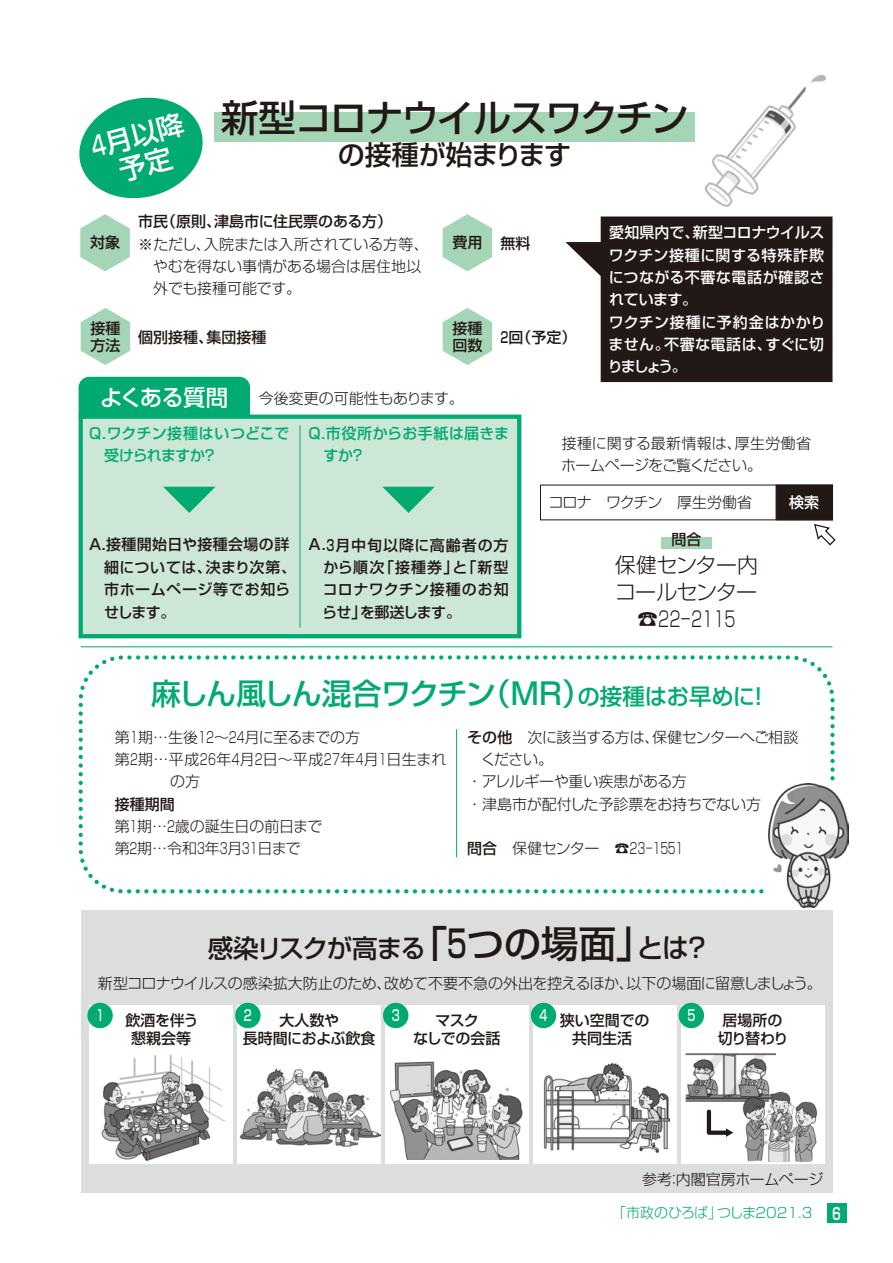
<style>
.page{position:relative;width:893px;height:1263px;background:#fff}
.page>*{position:absolute;margin:0;border:0;box-sizing:border-box;transform-origin:0 0}
.t1{font:500 37.5px "Shin Go Pr 6";letter-spacing:-.04em;color:#221815}
.t2{font:500 30px "Shin Go Pr 6";letter-spacing:-.06em;color:#00aa71}
.t3{font:500 27px "Shin Go Pr 6";letter-spacing:-.035em;color:#221815}
.t4{font:500 27px/30px "Shin Go Pr 6";color:#fff;text-align:center;scale:.7 1}
.t5{font:500 25.5px "Shin Go Pr 6";letter-spacing:-.055em;color:#221815}
.t6{font:500 22.5px "Shin Go Pr 6";letter-spacing:-.015em;color:#00aa71}
.t7{font:500 22.5px "Shin Go Pr 6";letter-spacing:-.04em;color:#fff}
.t8{font:300 21px/27px "Shin Go Pr 6";letter-spacing:-.03em;color:#221815;text-align:center}
.t9{font:700 16.5px "Shin Go Pr 6 De";color:#fff;scale:.7 1}
.t10{font:300 15px/22.4px "Shin Go Pr 6";letter-spacing:-.02em;color:#221815}
.t11{font:500 15px/18px "Shin Go Pr 6";color:#221815;text-align:center}
.t12{font:500 15px "Shin Go Pr 6";letter-spacing:.01em;color:#fff}
.t13{font:500 15px "Shin Go Pr 6";letter-spacing:.04em;color:#fff}
.t14{font:300 15px "Shin Go Pr 6";color:#221815}
.t15{font:500 15px/22.4px "Shin Go Pr 6";letter-spacing:.035em;color:#221815}
.t16{font:500 15px/22.4px "Shin Go Pr 6";letter-spacing:.065em;color:#221815;text-align:right}
.t17{font:500 15px/22.4px "Shin Go Pr 6";letter-spacing:.025em;color:#221815}
.t18{font:500 15px/22.4px "Shin Go Pr 6";letter-spacing:.01em;color:#00aa71}
.t19{font:500 15px/22.4px "Shin Go Pr 6";letter-spacing:.03em;color:#00aa71}
.t20{font:300 15px "Shin Go Pr 6";letter-spacing:-.055em;color:#221815}
.t21{font:500 15px "Shin Go Pr 6";letter-spacing:.03em;color:#221815}
.t22{font:500 15px/22.4px "Shin Go Pr 6";letter-spacing:-.13em;color:#fff}
.t23{font:500 15px/18px "Shin Go Pr 6";letter-spacing:-.035em;color:#221815;text-align:center}
.t24{font:500 15px "Shin Go Pr 6";letter-spacing:-.03em;color:#fff}
.t25{font:500 15px "Shin Go Pr 6";letter-spacing:-.05em;color:#00aa71}
.t26{font:500 15px "Shin Go Pr 6";letter-spacing:.01em;color:#fff;scale:.7 1}
.t27{font:300 14.1px "Shin Go Pr 6";letter-spacing:-.02em;color:#00aa71}
.s1{font-weight:500}
</style>
<div class="page">
<hr style="left:81px;top:646px;width:751px;height:1px;background:#00aa71">
<div style="left:81px;top:910px;width:751px;height:283px;background:#dcdddd"></div>
<div style="left:214px;top:112px;width:480px;height:29px;background:#a4d5b7"></div>
<div style="left:661px;top:538px;width:51px;height:11px;background:#a4d5b7"></div>
<div style="left:90px;top:1005px;width:143px;height:159px;background:#fff"></div>
<div style="left:237px;top:1005px;width:144px;height:159px;background:#fff"></div>
<div style="left:385px;top:1005px;width:144px;height:159px;background:#fff"></div>
<div style="left:533px;top:1005px;width:143px;height:159px;background:#fff"></div>
<div style="left:681px;top:1005px;width:143px;height:159px;background:#fff"></div>
<svg style="left:565px;top:216px;width:267px;height:166px;background:#3d3431"></svg>
<div style="left:776px;top:485px;width:57px;height:35px;background:#221815"></div>
<div style="left:79px;top:655px;width:756px;height:238px;border:4px dashed #00aa71;border-radius:43px"></div>
<img style="left:769px;top:784px;width:79px;height:124px">
<img style="left:685px;top:1053px;width:90px;height:49px">
<img style="left:543px;top:1062px;width:127px;height:92px">
<img style="left:390px;top:1061px;width:133px;height:98px">
<img style="left:239px;top:1068px;width:142px;height:78px">
<img style="left:101px;top:1054px;width:123px;height:107px">
<img style="left:718px;top:1086px;width:100px;height:76px">
<div style="left:87px;top:1003px;width:26px;height:25px;background:#00aa71;border-radius:50%"></div>
<div style="left:235px;top:1003px;width:26px;height:25px;background:#00aa71;border-radius:50%"></div>
<div style="left:383px;top:1003px;width:25px;height:25px;background:#00aa71;border-radius:50%"></div>
<div style="left:531px;top:1003px;width:25px;height:25px;background:#00aa71;border-radius:50%"></div>
<div style="left:679px;top:1003px;width:25px;height:25px;background:#00aa71;border-radius:50%"></div>
<svg style="left:706px;top:1107px;width:27px;height:30px"></svg>
<img style="left:704px;top:74px;width:122px;height:133px">
<div style="left:78px;top:376px;width:174px;height:45px;background:#00aa71"></div>
<div style="left:79px;top:415px;width:442px;height:223px;background:#cce7d5;border:4px solid #00aa71"></div>
<svg style="left:79px;top:97px;width:124px;height:102px"></svg>
<svg style="left:814px;top:524px;width:22px;height:22px"></svg>
<svg style="left:80px;top:214px;width:50px;height:57px"></svg>
<svg style="left:443px;top:214px;width:49px;height:57px"></svg>
<svg style="left:443px;top:308px;width:49px;height:57px"></svg>
<svg style="left:81px;top:308px;width:49px;height:57px"></svg>
<hr style="left:300px;top:425px;width:1px;height:203px;background:#00aa71">
<hr style="left:456px;top:729px;width:1px;height:128px;background:#00aa71">
<svg style="left:163px;top:487px;width:52px;height:26px"></svg>
<svg style="left:382px;top:487px;width:53px;height:26px"></svg>
<div style="left:827px;top:1203px;width:19px;height:19px;background:#00aa71"></div>
<p class="t4" style="left:85px;top:132px;width:140px;rotate:-15deg">４月以降予定</p>
<p class="t1" style="left:221px;top:87px;width:469px">新型コロナウイルスワクチン</p>
<p class="t3" style="left:338px;top:133px;width:235px">の接種が始まります</p>
<p class="t11" style="left:90px;top:233px;width:31px">対象</p>
<p class="t11" style="left:90px;top:320px;width:32px;line-height:16.5px;text-align:left">接種方法</p>
<p class="t11" style="left:214px;top:212px;width:179px">津島市に住民票のある方(</p>
<p class="t11" style="left:161px;top:212px;width:61px">（原則、</p>
<p class="t11" style="left:138px;top:212px;width:31px">市民</p>
<p class="t10" style="left:204px;top:232px;width:226px">入院または入所されている方等、</p>
<p class="t10" style="left:153px;top:232px;width:270px;text-indent:-15px">※ただし、<br>やむを得ない事情がある場合は居住地以外でも接種可能です。</p>
<p class="t11" style="left:138px;top:327px;width:77px">個別接種、</p>
<p class="t11" style="left:206px;top:327px;width:61px">集団接種</p>
<p class="t11" style="left:452px;top:233px;width:31px">費用</p>
<p class="t11" style="left:452px;top:319px;width:31px">接種</p>
<p class="t11" style="left:452px;top:335px;width:31px">回数</p>
<p class="t7" style="left:100px;top:379px;width:130px">よくある質問</p>
<p class="t14" style="left:259px;top:386px;width:206px">今後変更の可能性もあります。</p>
<p class="t11" style="left:501px;top:234px;width:31px">無料</p>
<p class="t11" style="left:501px;top:327px;width:77px">（回2 予定）</p>
<p class="t12" style="left:609px;top:220px;width:92px">愛知県内で、</p>
<p class="t12" style="left:609px;top:243px;width:217px">ワクチン接種に関する特殊詐欺</p>
<p class="t13" style="left:609px;top:265px;width:217px">につながる不審な電話が確認さ</p>
<p class="t12" style="left:609px;top:287px;width:90px">れています。</p>
<p class="t13" style="left:609px;top:310px;width:218px">ワクチン接種に予約金はかかり</p>
<p class="t12" style="left:765px;top:332px;width:60px">すぐに切</p>
<p class="t24" style="left:693px;top:220px;width:133px">新型コロナウイルス</p>
<p class="t12" style="left:664px;top:332px;width:109px">不審な電話は、</p>
<p class="t22" style="left:608px;top:332px;width:80px">ません。りましょう。</p>
<p class="t18" style="left:202px;top:421px;width:89px;text-indent:-113px">Q.ワクチン接種はいつどこで?</p>
<p class="t25" style="left:104px;top:443px;width:103px">受けられますか</p>
<p class="t19" style="left:350px;top:421px;width:161px;text-indent:-42px">Q.市役所からお手紙は届きま?</p>
<p class="t18" style="left:323px;top:443px;width:31px">すか</p>
<p class="t10" style="left:735px;top:431px;width:78px">厚生労働省</p>
<p class="t10" style="left:561px;top:431px;width:202px">接種に関する最新情報は、<br>ホームページをご覧ください。</p>
<p class="t10" style="left:548px;top:490px;width:205px">コロナ　ワクチン　厚生労働省</p>
<p class="t12" style="left:789px;top:490px;width:31px">検索</p>
<p class="t17" style="left:206px;top:533px;width:92px;text-indent:-117px">A.接種開始日や接種会場の詳決まり次第、</p>
<p class="t15" style="left:104px;top:555px;width:187px">細については、<br>市ホームページ等でお知らせします。</p>
<p class="t16" style="left:308px;top:533px;width:202px">A.3月中旬以降に高齢者の方「接種券」「新型</p>
<p class="t11" style="left:323px;top:557px;width:62px">から順次</p>
<p class="t21" style="left:323px;top:577px;width:187px">コロナワクチン接種のお知</p>
<p class="t11" style="left:360px;top:602px;width:102px">を郵送します。</p>
<p class="t11" style="left:452px;top:557px;width:16px">と</p>
<p class="t11" style="left:322px;top:602px;width:46px">らせ」</p>
<p class="t11" style="left:671px;top:530px;width:31px">問合</p>
<p class="t8" style="left:615px;top:550px;width:145px">保健センター内コールセンター☎22-2115</p>
<p class="t2" style="left:481px;top:669px;width:113px">（ＭＲ）</p>
<p class="t2" style="left:151px;top:669px;width:347px">麻しん風しん混合ワクチン</p>
<p class="t6" style="left:577px;top:678px;width:179px">の接種はお早めに</p>
<p class="t6" style="left:747px;top:678px;width:24px">!</p>
<p class="t10" style="left:115px;top:724px;width:247px">第１期…生後12～24月に至るまでの方</p>
<p class="t10" style="left:115px;top:747px;width:333px">第２期…平成26年４月２日～平成27年４月１日生まれ</p>
<p class="t10" style="left:170px;top:769px;width:31px">の方</p>
<p class="t11" style="left:115px;top:794px;width:61px">接種期間</p>
<p class="t10" style="left:115px;top:814px;width:209px">第１期…２歳の誕生日の前日まで</p>
<p class="t20" style="left:115px;top:836px;width:188px">第２期…令和３年月３ 31日まで</p>
<p class="t10" style="left:467px;top:724px;width:194px"><span class="s1">その他</span>　次に該当する方は、</p>
<p class="t10" style="left:481px;top:747px;width:74px">ください。</p>
<p class="t10" style="left:467px;top:769px;width:221px">・アレルギーや重い疾患がある方</p>
<p class="t10" style="left:467px;top:791px;width:295px">・津島市が配付した予診票をお持ちでない方</p>
<p class="t10" style="left:614px;top:836px;width:72px">☎23-１５５１</p>
<p class="t10" style="left:652px;top:724px;width:148px">保健センターへご相談</p>
<p class="t10" style="left:467px;top:836px;width:134px"><span class="s1">問合</span>　保健センター</p>
<p class="t5" style="left:208px;top:927px;width:220px">感染リスクが高まる</p>
<p class="t1" style="left:410px;top:913px;width:246px">「５つの場面」</p>
<p class="t3" style="left:637px;top:926px;width:54px">とは</p>
<p class="t3" style="left:683px;top:926px;width:28px">?</p>
<p class="t10" style="left:626px;top:971px;width:197px">以下の場面に留意しましょう。</p>
<p class="t10" style="left:98px;top:971px;width:295px">新型コロナウイルスの感染拡大防止のため、</p>
<p class="t10" style="left:384px;top:971px;width:251px">改めて不要不急の外出を控えるほか、</p>
<p class="t26" style="left:96px;top:1003px;width:13px">1</p>
<p class="t26" style="left:244px;top:1003px;width:13px">2</p>
<p class="t26" style="left:392px;top:1003px;width:13px">3</p>
<p class="t11" style="left:126px;top:1011px;width:74px">飲酒を伴う懇親会等</p>
<p class="t26" style="left:687px;top:1003px;width:13px">5</p>
<p class="t26" style="left:539px;top:1003px;width:13px">4</p>
<p class="t11" style="left:243px;top:1011px;width:134px">大人数や<br>長時間におよぶ飲食</p>
<p class="t11" style="left:718px;top:1011px;width:72px">居場所の切り替わり</p>
<p class="t11" style="left:560px;top:1011px;width:91px">狭い空間での共同生活</p>
<p class="t23" style="left:413px;top:1011px;width:89px">マスク<br>なしでの会話</p>
<p class="t14" style="left:642px;top:1167px;width:183px">参考内閣官房ホームページ</p>
<p class="t10" style="left:666px;top:1167px;width:16px">：</p>
<p class="t27" style="left:612px;top:1201px;width:111px">「市政のひろば」</p>
<p class="t27" style="left:717px;top:1201px;width:97px">つしま2021.3</p>
<p class="t9" style="left:832px;top:1200px;width:14px">6</p>
</div>
